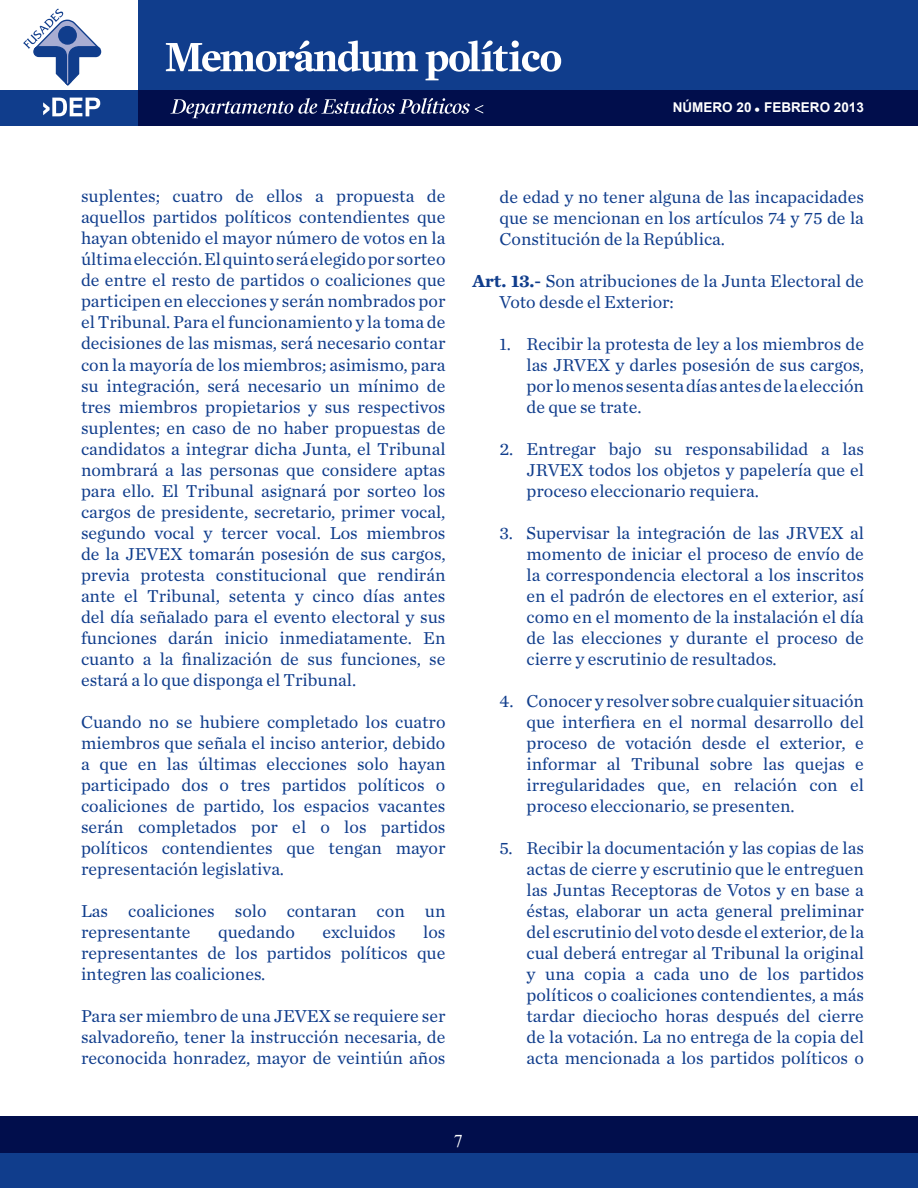
<style>
.page{position:relative;width:918px;height:1188px;background:#fff}
.page>*{position:absolute;margin:0;border:0;box-sizing:border-box;transform-origin:0 0}
.t1{font:18px/21px "Chronicle Text G1";color:#103d8c;text-align:justify}
.t2{font:18px "Times New Roman";color:#fff}
.t3{font:700 13.5px "Arial";color:#fff}
.s1{font-weight:700}
</style>
<div class="page">
<div style="left:138px;top:0;width:780px;height:126px;background:#103d8c"></div>
<svg style="left:166px;top:40px;width:395px;height:40px"></svg>
<svg style="left:0;top:90px;width:918px;height:36px;fill:#010e4c"></svg>
<svg style="left:170px;top:98px;width:313px;height:20px"></svg>
<svg style="left:43px;top:98px;width:57px;height:18px"></svg>
<svg style="left:23px;top:9px;width:79px;height:77px"></svg>
<div style="left:0;top:1116px;width:918px;height:72px;background:#103d8c"></div>
<div style="left:0;top:1116px;width:918px;height:37px;background:#010e4c"></div>
<svg style="left:755px;top:107px;width:4px;height:5px"></svg>
<p class="t3" style="left:673px;top:100px;width:193px">NÚMERO 20 FEBRERO 2013</p>
<p class="t1" style="left:81px;top:185px;width:366px">suplentes; cuatro de ellos a propuesta de aquellos partidos políticos contendientes que hayan obtenido el mayor número de votos en la última elección. El quinto será elegido por sorteo de entre el resto de partidos o coaliciones que participen en elecciones y serán nombrados por el Tribunal. Para el funcionamiento y la toma de decisiones de las mismas, será necesario contar con la mayoría de los miembros; asimismo, para su integración, será necesario un mínimo de tres miembros propietarios y sus respectivos suplentes; en caso de no haber propuestas de candidatos a integrar dicha Junta, el Tribunal nombrará a las personas que considere aptas para ello. El Tribunal asignará por sorteo los cargos de presidente, secretario, primer vocal, segundo vocal y tercer vocal. Los miembros de la JEVEX tomarán posesión de sus cargos, previa protesta constitucional que rendirán ante el Tribunal, setenta y cinco días antes del día señalado para el evento electoral y sus funciones darán inicio inmediatamente. En cuanto a la finalización de sus funciones, se estará a lo que disponga el Tribunal.</p>
<p class="t1" style="left:81px;top:710px;width:366px">Cuando no se hubiere completado los cuatro miembros que señala el inciso anterior, debido a que en las últimas elecciones solo hayan participado dos o tres partidos políticos o coaliciones de partido, los espacios vacantes serán completados por el o los partidos políticos contendientes que tengan mayor representación legislativa.</p>
<p class="t1" style="left:81px;top:899px;width:366px">Las coaliciones solo contaran con un representante</p>
<p class="t1" style="left:81px;top:920px;width:366px;text-indent:342px">los representantes de los partidos políticos que integren las coaliciones.</p>
<p class="t1" style="left:81px;top:1004px;width:366px">Para ser miembro de una JEVEX se requiere ser salvadoreño, tener la instrucción necesaria, de reconocida honradez, mayor de veintiún años</p>
<p class="t1" style="left:218px;top:920px;width:78px">quedando</p>
<p class="t1" style="left:323px;top:920px;width:75px">excluidos</p>
<p class="t1" style="left:500px;top:185px;width:366px">de edad y no tener alguna de las incapacidades que se mencionan en los artículos 74 y 75 de la Constitución de la República.</p>
<p class="t1" style="left:500px;top:269px;width:366px;text-indent:-27px"><span class="s1">Art. 13.-</span> Son atribuciones de la Junta Electoral de<br>Voto desde el Exterior:</p>
<p class="t1" style="left:527px;top:332px;width:339px;text-indent:-27px">1. Recibir la protesta de ley a los miembros de las JRVEX y darles posesión de sus cargos, por lo menos sesenta días antes de la elección de que se trate.</p>
<p class="t1" style="left:527px;top:437px;width:339px;text-indent:-27px">2. Entregar bajo su responsabilidad a las JRVEX todos los objetos y papelería que el proceso eleccionario requiera.</p>
<p class="t1" style="left:527px;top:521px;width:339px;text-indent:-27px">3. Supervisar la integración de las JRVEX al momento de iniciar el proceso de envío de la correspondencia electoral a los inscritos en el padrón de electores en el exterior, así como en el momento de la instalación el día de las elecciones y durante el proceso de cierre y escrutinio de resultados.</p>
<p class="t1" style="left:527px;top:689px;width:339px;text-indent:-27px">4. Conocer y resolver sobre cualquier situación que interfiera en el normal desarrollo del proceso de votación desde el exterior, e informar al Tribunal sobre las quejas e irregularidades que, en relación con el proceso eleccionario, se presenten.</p>
<p class="t1" style="left:527px;top:836px;width:339px;text-indent:-27px">5. Recibir la documentación y las copias de las actas de cierre y escrutinio que le entreguen las Juntas Receptoras de Votos y en base a éstas, elaborar un acta general preliminar del escrutinio del voto desde el exterior, de la cual deberá entregar al Tribunal la original y una copia a cada uno de los partidos políticos o coaliciones contendientes, a más tardar dieciocho horas después del cierre de la votación. La no entrega de la copia del acta mencionada a los partidos políticos o</p>
<p class="t2" style="left:454px;top:1129px;width:10px">7</p>
</div>
